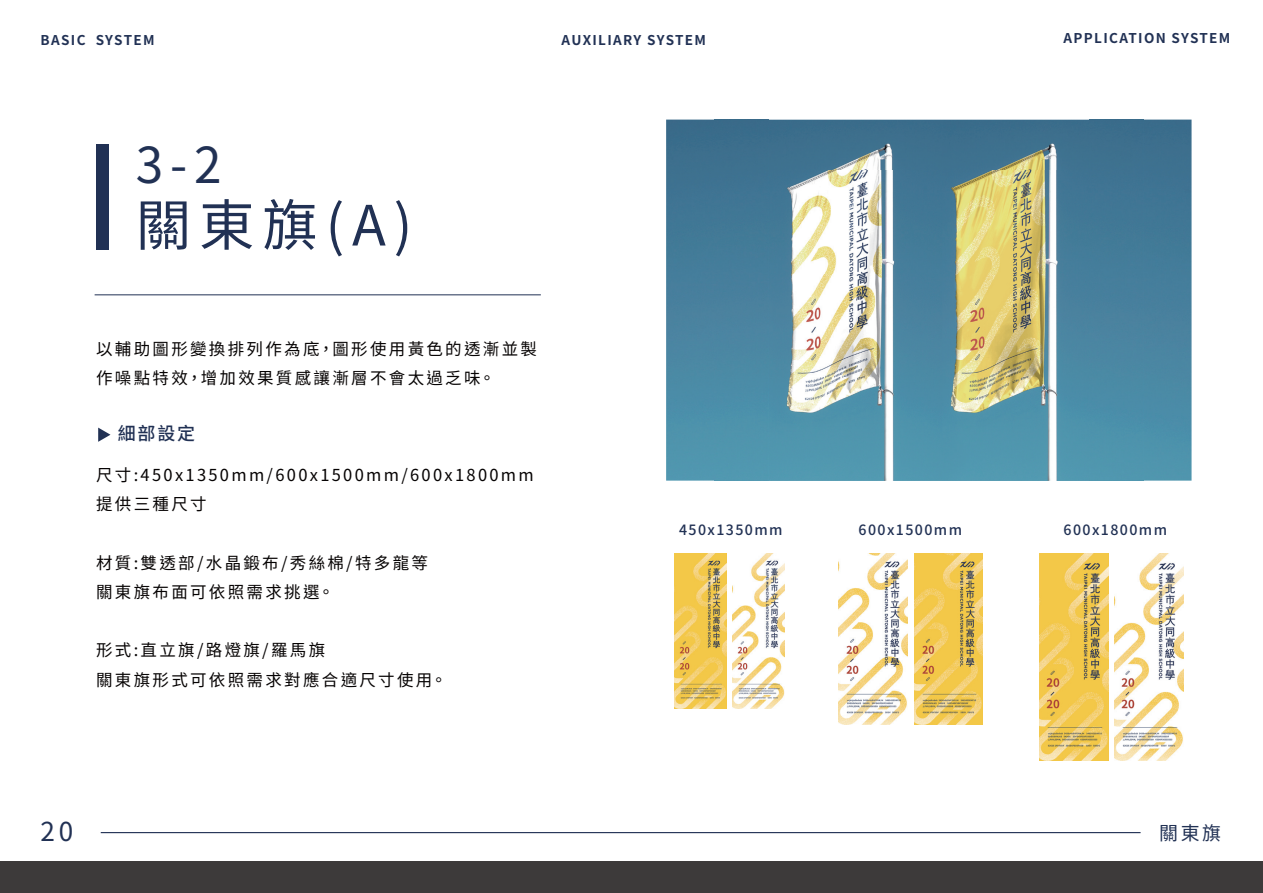
<style>
.page{position:relative;width:1263px;height:893px;background:#fff}
.page>*{position:absolute;margin:0;border:0;box-sizing:border-box;transform-origin:0 0}
.t1{font:55.5px "Noto Sans CJ Ktc";color:#213154}
.t2{font:49.5px "Noto Sans CJ Ktc";color:#213154}
.t3{font:26.1px "Noto Sans CJ Ktc";color:#213154}
.t4{font:18.9px "Noto Sans CJ Ktc";color:#213154}
.t5{font:500 18px "Noto Sans CJ Ktc";color:#213154}
.t6{font:16.5px/29.2px "Noto Sans CJ Ktc";letter-spacing:.14em;color:#060303}
.t7{font:500 14.25px "Noto Sans CJ Ktc";letter-spacing:.1em;color:#213154}
.t8{font:700 13.5px "Noto Sans CJ Ktc";letter-spacing:.1em;color:#213154}
</style>
<div class="page">
<svg style="left:98px;top:428px;width:12px;height:14px"></svg>
<hr style="left:95px;top:294px;width:446px;height:1px;background:#213154">
<hr style="left:101px;top:832px;width:1039px;height:1px;background:#213154">
<div style="left:0;top:861px;width:1263px;height:32px;background:#3d3a3a"></div>
<div style="left:96px;top:145px;width:13px;height:105px;background:#213154"></div>
<img style="left:768px;top:120px;width:321px;height:51px">
<img style="left:768px;top:171px;width:321px;height:310px">
<img style="left:666px;top:120px;width:48px;height:361px">
<img style="left:714px;top:120px;width:54px;height:361px">
<img style="left:1143px;top:120px;width:48px;height:361px">
<img style="left:1089px;top:120px;width:54px;height:361px">
<img style="left:1114px;top:554px;width:69px;height:206px">
<img style="left:675px;top:554px;width:51px;height:155px">
<img style="left:733px;top:554px;width:51px;height:155px">
<img style="left:914px;top:554px;width:68px;height:171px">
<img style="left:839px;top:554px;width:68px;height:170px">
<img style="left:1040px;top:554px;width:69px;height:206px">
<p class="t8" style="left:41px;top:32px;width:116px">BASIC SYSTEM</p>
<p class="t8" style="left:562px;top:32px;width:146px">AUXILIARY SYSTEM</p>
<p class="t8" style="left:1063px;top:31px;width:168px">APPLICATION SYSTEM</p>
<h2 class="t2" style="left:136px;top:137px;width:87px">3-2</h2>
<h1 class="t1" style="left:136px;top:194px;width:278px">關東旗(A)</h1>
<p class="t6" style="left:96px;top:334px;width:442px">以輔助圖形變換排列作為底，圖形使用黃色的透漸並製作噪點特效，增加效果質感讓漸層不會太過乏味。</p>
<p class="t5" style="left:118px;top:424px;width:79px">細部設定</p>
<p class="t6" style="left:96px;top:461px;width:439px">尺寸:450x1350mm/600x1500mm/600x1800mm提供三種尺寸</p>
<p class="t6" style="left:96px;top:548px;width:333px">材質:雙透部/水晶鍛布/秀絲棉/特多龍等關東旗布面可依照需求挑選。</p>
<p class="t6" style="left:96px;top:636px;width:352px">形式:直立旗/路燈旗/羅馬旗<br>關東旗形式可依照需求對應合適尺寸使用。</p>
<p class="t7" style="left:679px;top:522px;width:105px">450x1350mm</p>
<p class="t7" style="left:858px;top:522px;width:105px">600x1500mm</p>
<p class="t7" style="left:1063px;top:522px;width:105px">600x1800mm</p>
<h3 class="t3" style="left:41px;top:816px;width:34px">20</h3>
<p class="t4" style="left:1159px;top:822px;width:64px">關東旗</p>
</div>
